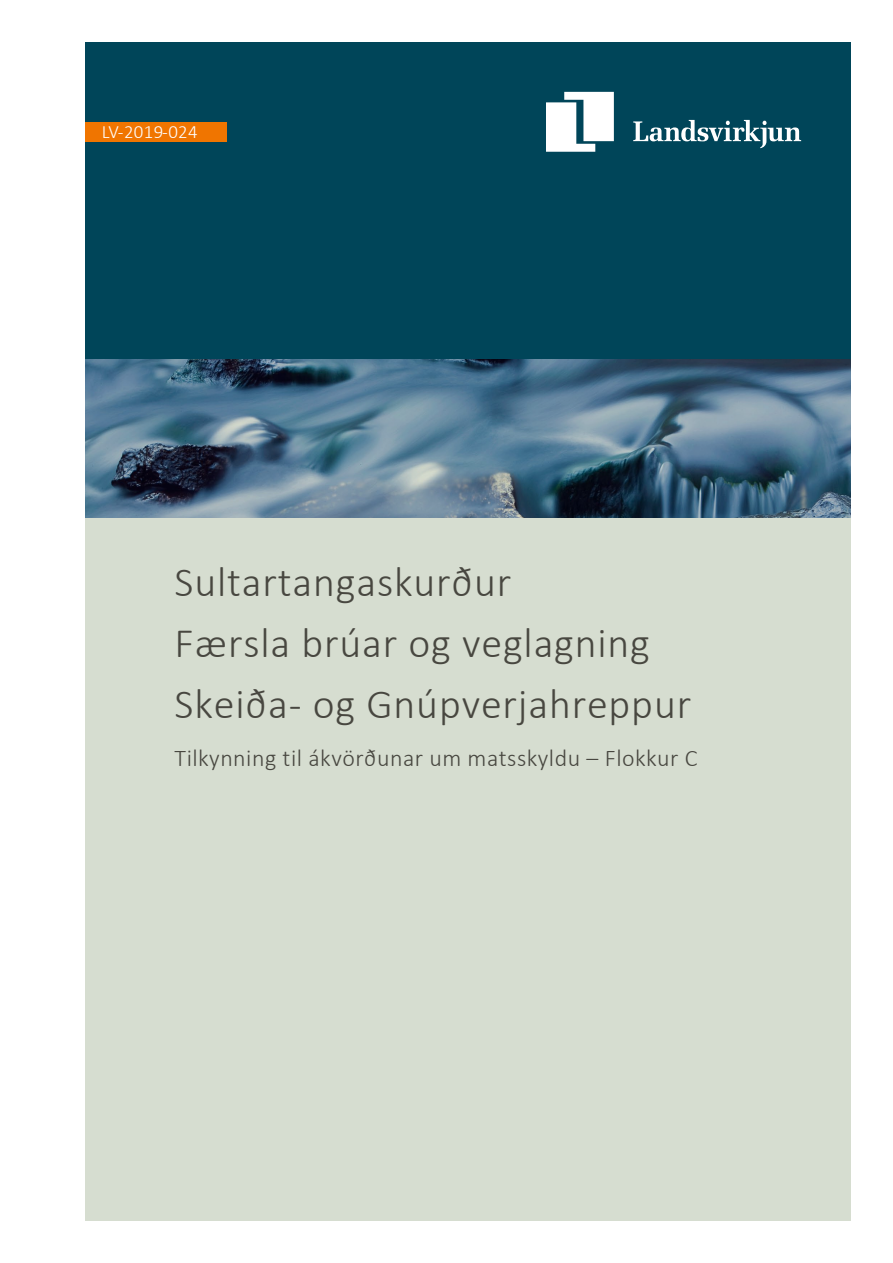
<style>
.page{position:relative;width:893px;height:1263px;background:#fff}
.page>*{position:absolute;margin:0;border:0;box-sizing:border-box;transform-origin:0 0}
.t1{font:300 42px/61.2px "Calibri";letter-spacing:.02em;color:#484740}
.t2{font:300 24px "Calibri";letter-spacing:.02em;color:#484740}
.t3{font:300 18.75px "Calibri";letter-spacing:.02em;color:#fff}
</style>
<div class="page">
<div style="left:85px;top:43px;width:765px;height:1177px;background:#d6ddd0"></div>
<div style="left:85px;top:43px;width:765px;height:316px;background:#004559"></div>
<svg style="left:633px;top:120px;width:168px;height:28px"></svg>
<svg style="left:546px;top:92px;width:68px;height:60px"></svg>
<div style="left:85px;top:122px;width:141px;height:19px;background:#f07500"></div>
<img style="left:85px;top:359px;width:765px;height:158px">
<p class="t3" style="left:102px;top:121px;width:97px">LV-2019-024</p>
<p class="t1" style="left:175px;top:551px;width:518px">Sultartangaskurður<br>Færsla brúar og veglagning<br>Skeiða- og Gnúpverjahreppur</p>
<p class="t2" style="left:175px;top:743px;width:525px">Tilkynning til ákvörðunar um matsskyldu – Flokkur C</p>
</div>
